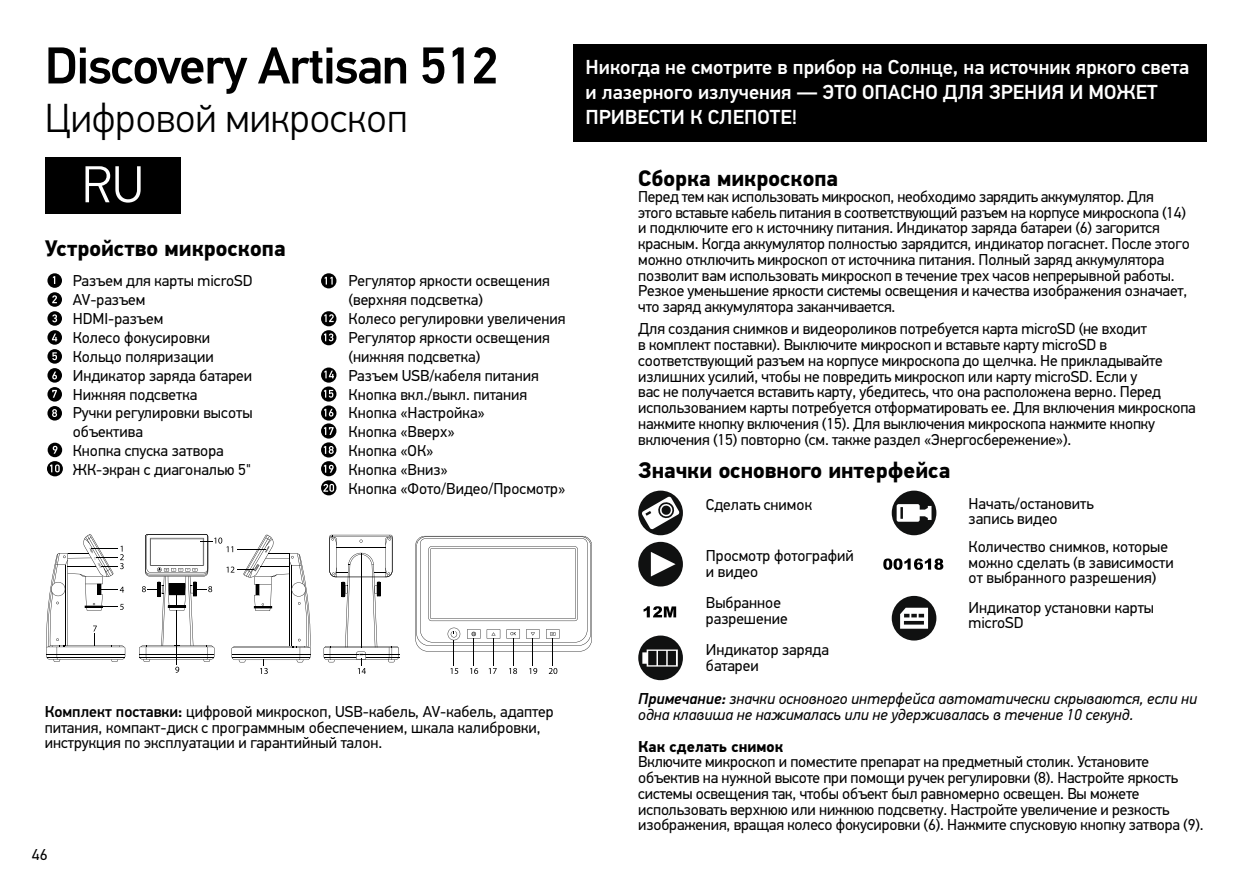
<style>
.page{position:relative;width:1251px;height:893px;background:#fff}
.page>*{position:absolute;margin:0;border:0;box-sizing:border-box;transform-origin:0 0}
.t1{font:500 51.75px "PF Din Text Pro";letter-spacing:-.025em;color:#000}
.t2{font:300 51.75px "PF Din Text Pro";color:#fff}
.t3{font:300 40.5px "PF Din Text Pro";color:#000}
.t4{font:700 22.5px "PF Din Text Pro";color:#000}
.t5{font:500 20.25px/24.8px "PF Din Text Pro";color:#fff}
.t6{font:15.75px/15.8px "PF Din Text Pro";letter-spacing:-.01em;color:#000}
.t7{font:italic 15.75px/15.8px "PF Din Text Pro";color:#000}
.t8{font:700 15.75px "PF Din Text Pro";color:#000}
.s1{font-weight:500}
</style>
<div class="page">
<div style="left:45px;top:157px;width:135px;height:57px;background:#000"></div>
<svg style="left:321px;top:273px;width:15px;height:15px"></svg>
<svg style="left:324px;top:277px;width:8px;height:8px"></svg>
<svg style="left:47px;top:461px;width:16px;height:15px"></svg>
<svg style="left:50px;top:464px;width:10px;height:8px"></svg>
<svg style="left:47px;top:273px;width:15px;height:15px"></svg>
<svg style="left:53px;top:276px;width:2px;height:8px"></svg>
<svg style="left:47px;top:292px;width:15px;height:15px"></svg>
<svg style="left:52px;top:295px;width:5px;height:8px"></svg>
<svg style="left:47px;top:311px;width:15px;height:15px"></svg>
<svg style="left:52px;top:314px;width:5px;height:8px"></svg>
<svg style="left:47px;top:330px;width:15px;height:15px"></svg>
<svg style="left:52px;top:334px;width:5px;height:7px"></svg>
<div style="left:47px;top:349px;width:15px;height:15px;background:#000;border-radius:50%"></div>
<svg style="left:52px;top:352px;width:5px;height:8px"></svg>
<svg style="left:47px;top:368px;width:15px;height:15px"></svg>
<svg style="left:52px;top:372px;width:5px;height:7px"></svg>
<svg style="left:47px;top:387px;width:15px;height:15px"></svg>
<svg style="left:52px;top:390px;width:5px;height:8px"></svg>
<div style="left:47px;top:406px;width:15px;height:15px;background:#000;border-radius:50%"></div>
<svg style="left:52px;top:409px;width:5px;height:8px"></svg>
<div style="left:48px;top:443px;width:14px;height:14px;background:#000;border-radius:50%"></div>
<svg style="left:53px;top:446px;width:4px;height:8px"></svg>
<svg style="left:321px;top:311px;width:15px;height:15px"></svg>
<svg style="left:324px;top:314px;width:9px;height:8px"></svg>
<svg style="left:321px;top:330px;width:15px;height:15px"></svg>
<svg style="left:324px;top:333px;width:9px;height:8px"></svg>
<svg style="left:321px;top:386px;width:15px;height:16px"></svg>
<svg style="left:324px;top:390px;width:9px;height:8px"></svg>
<svg style="left:321px;top:367px;width:15px;height:16px"></svg>
<svg style="left:324px;top:371px;width:10px;height:7px"></svg>
<svg style="left:321px;top:405px;width:15px;height:16px"></svg>
<svg style="left:324px;top:409px;width:9px;height:8px"></svg>
<svg style="left:321px;top:423px;width:15px;height:16px"></svg>
<svg style="left:324px;top:427px;width:9px;height:8px"></svg>
<svg style="left:321px;top:442px;width:15px;height:15px"></svg>
<svg style="left:324px;top:446px;width:9px;height:8px"></svg>
<svg style="left:321px;top:461px;width:15px;height:15px"></svg>
<svg style="left:324px;top:465px;width:9px;height:8px"></svg>
<svg style="left:321px;top:480px;width:15px;height:15px"></svg>
<svg style="left:323px;top:484px;width:11px;height:8px"></svg>
<div style="left:572px;top:45px;width:633px;height:97px;background:#000"></div>
<div style="left:638px;top:542px;width:44px;height:44px;background:#101111;border-radius:50%"></div>
<svg style="left:650px;top:552px;width:25px;height:24px"></svg>
<svg style="left:883px;top:558px;width:60px;height:12px"></svg>
<svg style="left:643px;top:606px;width:33px;height:11px"></svg>
<div style="left:891px;top:596px;width:45px;height:44px;background:#101111;border-radius:50%"></div>
<svg style="left:900px;top:608px;width:27px;height:21px"></svg>
<div style="left:638px;top:635px;width:44px;height:45px;background:#101111;border-radius:50%"></div>
<svg style="left:642px;top:649px;width:35px;height:18px"></svg>
<svg style="left:638px;top:491px;width:44px;height:44px"></svg>
<svg style="left:891px;top:491px;width:45px;height:44px"></svg>
<svg style="left:415px;top:536px;width:177px;height:138px"></svg>
<svg style="left:46px;top:534px;width:79px;height:128px"></svg>
<svg style="left:139px;top:534px;width:172px;height:140px"></svg>
<svg style="left:323px;top:535px;width:76px;height:139px"></svg>
<h1 class="t1" style="left:45px;top:35px;width:455px">Discovery Artisan 512</h1>
<h2 class="t3" style="left:45px;top:95px;width:365px">Цифровой микроскоп</h2>
<h1 class="t2" style="left:81px;top:155px;width:64px">RU</h1>
<h3 class="t4" style="left:45px;top:235px;width:242px">Устройство микроскопа</h3>
<p class="t6" style="left:73px;top:271px;width:181px;line-height:18.9px">Разъем для карты microSD<br>AV-разъем<br>HDMI-разъем<br>Колесо фокусировки<br>Кольцо поляризации<br>Индикатор заряда батареи<br>Нижняя подсветка<br>Ручки регулировки высоты объектива<br>Кнопка спуска затвора<br>ЖК-экран с диагональю 5"</p>
<p class="t6" style="left:348px;top:271px;width:218px;line-height:18.9px">Регулятор яркости освещения (верхняя подсветка)<br>Колесо регулировки увеличения<br>Регулятор яркости освещения (нижняя подсветка)<br>Разъем USB/кабеля питания<br>Кнопка вкл./выкл. питания<br>Кнопка «Настройка»<br>Кнопка «Вверх»<br>Кнопка «ОК»<br>Кнопка «Вниз»<br>Кнопка «Фото/Видео/Просмотр»</p>
<p class="t6" style="left:45px;top:704px;width:510px"><span class="s1">Комплект поставки:</span> цифровой микроскоп, USB-кабель, AV-кабель, адаптер питания, компакт-диск с программным обеспечением, шкала калибровки, инструкция по эксплуатации и гарантийный талон.</p>
<p class="t6" style="left:32px;top:847px;width:17px">46</p>
<p class="t5" style="left:585px;top:55px;width:605px">Никогда не смотрите в прибор на Солнце, на источник яркого света и лазерного излучения — ЭТО ОПАСНО ДЛЯ ЗРЕНИЯ И МОЖЕТ<br>ПРИВЕСТИ К СЛЕПОТЕ!</p>
<h3 class="t4" style="left:638px;top:165px;width:201px">Сборка микроскопа</h3>
<p class="t6" style="left:638px;top:189px;width:553px">Перед тем как использовать микроскоп, необходимо зарядить аккумулятор. Для этого вставьте кабель питания в соответствующий разъем на корпусе микроскопа (14) и подключите его к источнику питания. Индикатор заряда батареи (6) загорится красным. Когда аккумулятор полностью зарядится, индикатор погаснет. После этого можно отключить микроскоп от источника питания. Полный заряд аккумулятора позволит вам использовать микроскоп в течение трех часов непрерывной работы.<br>Резкое уменьшение яркости системы освещения и качества изображения означает, что заряд аккумулятора заканчивается.</p>
<p class="t6" style="left:638px;top:321px;width:559px">Для создания снимков и видеороликов потребуется карта microSD (не входит<br>в комплект поставки). Выключите микроскоп и вставьте карту microSD в соответствующий разъем на корпусе микроскопа до щелчка. Не прикладывайте излишних усилий, чтобы не повредить микроскоп или карту microSD. Если у<br>вас не получается вставить карту, убедитесь, что она расположена верно. Перед использованием карты потребуется отформатировать ее. Для включения микроскопа нажмите кнопку включения (15). Для выключения микроскопа нажмите кнопку включения (15) повторно (см. также раздел «Энергосбережение»).</p>
<h3 class="t4" style="left:638px;top:456px;width:313px">Значки основного интерфейса</h3>
<p class="t6" style="left:705px;top:496px;width:108px">Сделать снимок</p>
<p class="t6" style="left:705px;top:548px;width:149px">Просмотр фотографий и видео</p>
<p class="t6" style="left:705px;top:595px;width:83px">Выбранное разрешение</p>
<p class="t6" style="left:705px;top:642px;width:124px">Индикатор заряда батареи</p>
<p class="t6" style="left:968px;top:495px;width:126px">Начать/остановить запись видео</p>
<p class="t6" style="left:968px;top:539px;width:207px">Количество снимков, которые можно сделать (в зависимости от выбранного разрешения)</p>
<p class="t6" style="left:968px;top:599px;width:187px">Индикатор установки карты microSD</p>
<p class="t7" style="left:638px;top:691px;width:560px"><span class="s1">Примечание:</span> значки основного интерфейса автоматически скрываются, если ни одна клавиша не нажималась или не удерживалась в течение 10 секунд.</p>
<p class="t8" style="left:638px;top:736px;width:146px">Как сделать снимок</p>
<p class="t6" style="left:638px;top:754px;width:566px">Включите микроскоп и поместите препарат на предметный столик. Установите объектив на нужной высоте при помощи ручек регулировки (8). Настройте яркость системы освещения так, чтобы объект был равномерно освещен. Вы можете использовать верхнюю или нижнюю подсветку. Настройте увеличение и резкость изображения, вращая колесо фокусировки (6). Нажмите спусковую кнопку затвора (9).</p>
</div>
